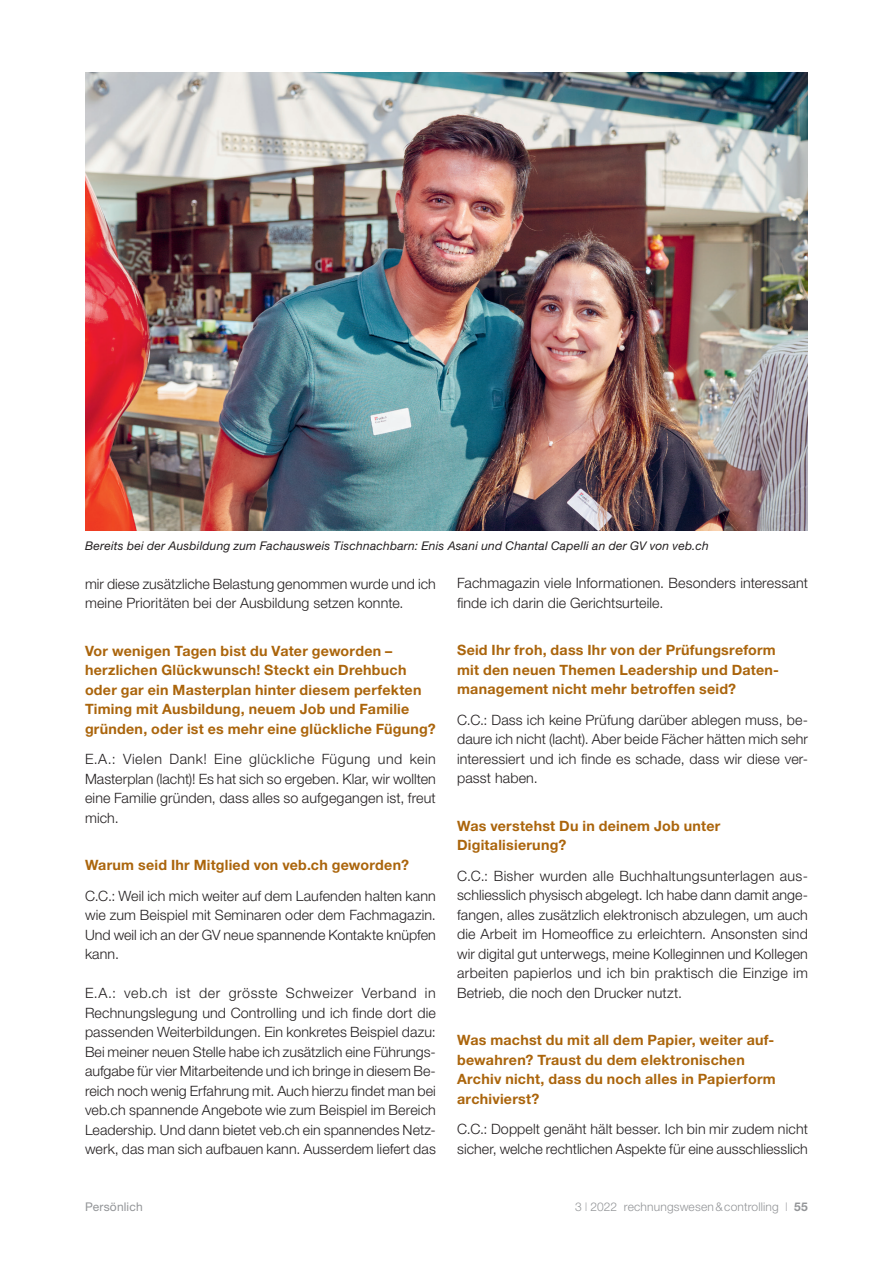
<style>
.page{position:relative;width:893px;height:1263px;background:#fff}
.page>*{position:absolute;margin:0;border:0;box-sizing:border-box;transform-origin:0 0}
.t1{font:300 14.25px/19.5px "Helvetica Neue LT Std";letter-spacing:.01em;color:#231f20;text-align:justify}
.t2{font:700 14.25px/19.5px "Helvetica Neue LT Std";letter-spacing:.015em;color:#ab650c}
.t3{font:italic 12px "Helvetica Neue LT Std";letter-spacing:.02em;color:#231f20}
.t4{font:300 12px "Helvetica Neue LT Std";letter-spacing:.015em;color:#939598}
.t5{font:12px "Helvetica Neue LT Std";letter-spacing:.015em;color:#939598}
.s1{font-weight:100}
.s2{font-weight:700}
</style>
<div class="page">
<img style="left:85px;top:73px;width:723px;height:458px">
<p class="t3" style="left:85px;top:538px;width:625px">Bereits bei der Ausbildung zum Fachausweis Tischnachbarn: Enis Asani und Chantal Capelli an der GV von veb.ch</p>
<p class="t1" style="left:85px;top:573px;width:352px">mir diese zusätzliche Belastung genommen wurde und ich meine Prioritäten bei der Ausbildung setzen konnte.</p>
<p class="t2" style="left:85px;top:640px;width:352px">Vor wenigen Tagen bist du Vater geworden – herzlichen Glückwunsch! Steckt ein Drehbuch oder gar ein Masterplan hinter diesem perfekten Timing mit Ausbildung, neuem Job und Familie gründen, oder ist es mehr eine glückliche Fügung?</p>
<p class="t1" style="left:85px;top:749px;width:352px">E.A.: Vielen Dank! Eine glückliche Fügung und kein Masterplan (lacht)! Es hat sich so ergeben. Klar, wir wollten eine Familie gründen, dass alles so aufgegangen ist, freut mich.</p>
<p class="t2" style="left:85px;top:855px;width:325px">Warum seid Ihr Mitglied von veb.ch geworden?</p>
<p class="t1" style="left:85px;top:885px;width:352px">C.C.: Weil ich mich weiter auf dem Laufenden halten kann wie zum Beispiel mit Seminaren oder dem Fachmagazin.<br>Und weil ich an der GV neue spannende Kontakte knüpfen kann.</p>
<p class="t1" style="left:85px;top:983px;width:352px">E.A.: veb.ch ist der grösste Schweizer Verband in Rechnungslegung und Controlling und ich finde dort die passenden Weiterbildungen. Ein konkretes Beispiel dazu:<br>Bei meiner neuen Stelle habe ich zusätzlich eine Führungs&shy;aufgabe für vier Mitarbeitende und ich bringe in diesem Be&shy;reich noch wenig Erfahrung mit. Auch hierzu findet man bei veb.ch spannende Angebote wie zum Beispiel im Bereich Leadership. Und dann bietet veb.ch ein spannendes Netz&shy;werk, das man sich aufbauen kann. Ausserdem liefert das</p>
<p class="t1" style="left:457px;top:573px;width:352px">Fachmagazin viele Informationen. Besonders interessant finde ich darin die Gerichtsurteile.</p>
<p class="t2" style="left:457px;top:640px;width:323px">Seid Ihr froh, dass Ihr von der Prüfungsreform mit den neuen Themen Leadership und Daten&shy;management nicht mehr betroffen seid?</p>
<p class="t1" style="left:457px;top:710px;width:352px">C.C.: Dass ich keine Prüfung darüber ablegen muss, be&shy;daure ich nicht (lacht). Aber beide Fächer hätten mich sehr interessiert und ich finde es schade, dass wir diese ver&shy;passt haben.</p>
<p class="t2" style="left:457px;top:816px;width:265px">Was verstehst Du in deinem Job unter<br>Digitalisierung?</p>
<p class="t1" style="left:457px;top:866px;width:352px">C.C.: Bisher wurden alle Buchhaltungsunterlagen aus&shy;schliesslich physisch abgelegt. Ich habe dann damit ange&shy;fangen, alles zusätzlich elektronisch abzulegen, um auch die Arbeit im Homeoffice zu erleichtern. Ansonsten sind wir digital gut unterwegs, meine Kolleginnen und Kollegen arbeiten papierlos und ich bin praktisch die Einzige im Betrieb, die noch den Drucker nutzt.</p>
<p class="t2" style="left:457px;top:1030px;width:320px">Was machst du mit all dem Papier, weiter auf&shy;bewahren? Traust du dem elektronischen Archiv nicht, dass du noch alles in Papierform archivierst?</p>
<p class="t1" style="left:457px;top:1119px;width:352px">C.C.: Doppelt genäht hält besser. Ich bin mir zudem nicht sicher, welche rechtlichen Aspekte für eine ausschliesslich</p>
<p class="t5" style="left:85px;top:1200px;width:59px">Persönlich</p>
<p class="t4" style="left:575px;top:1200px;width:234px">3 <span class="s1">I</span> 2022 rechnungswesen&amp;controlling <span class="s1">I</span> <span class="s2">55</span></p>
</div>
